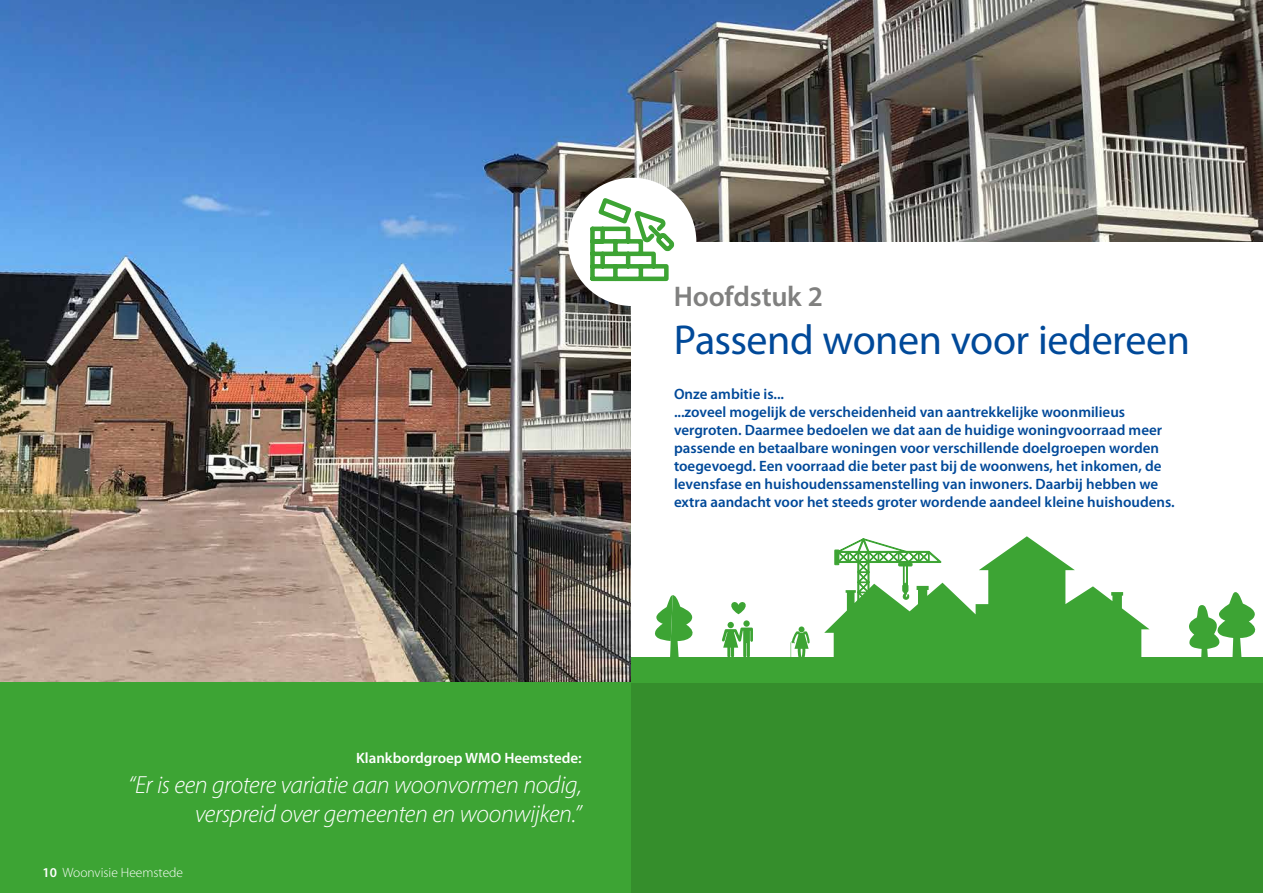
<style>
.page{position:relative;width:1263px;height:893px;background:#fff}
.page>*{position:absolute;margin:0;border:0;box-sizing:border-box;transform-origin:0 0}
.t1{font:42px "Myriad Pro";letter-spacing:-.01em;color:#004999}
.t2{font:600 28.5px "Myriad Pro";letter-spacing:-.005em;color:#80807f}
.t3{font:italic 24.9px/29.8px "Myriad Variable Concept";letter-spacing:-.015em;color:#fff;text-align:right}
.t4{font:600 15px/18px "Myriad Pro";color:#004999}
.t5{font:600 15px "Myriad Pro";color:#fff}
.t6{font:300 13.5px "Myriad Pro";color:#fff}
.s1{font-weight:600}
</style>
<div class="page">
<img style="left:0;top:0;width:1263px;height:682px">
<div style="left:631px;top:242px;width:632px;height:440px;background:#fff"></div>
<div style="left:0;top:682px;width:632px;height:211px;background:#3da434"></div>
<div style="left:631px;top:682px;width:632px;height:211px;background:#358e2c"></div>
<div style="left:568px;top:178px;width:128px;height:128px;background:#fff;border-radius:50%"></div>
<svg style="left:588px;top:194px;width:90px;height:88px"></svg>
<svg style="left:655px;top:595px;width:38px;height:62px"></svg>
<div style="left:631px;top:657px;width:632px;height:25px;background:#3da434"></div>
<svg style="left:1189px;top:592px;width:67px;height:65px"></svg>
<svg style="left:791px;top:626px;width:19px;height:31px"></svg>
<svg style="left:824px;top:536px;width:325px;height:121px"></svg>
<svg style="left:722px;top:628px;width:31px;height:29px"></svg>
<svg style="left:743px;top:620px;width:7px;height:7px"></svg>
<div style="left:727px;top:622px;width:7px;height:6px;background:#3da434;border-radius:50%"></div>
<svg style="left:731px;top:602px;width:15px;height:12px"></svg>
<h2 class="t2" style="left:674px;top:280px;width:151px">Hoofdstuk 2</h2>
<h1 class="t1" style="left:674px;top:314px;width:518px">Passend wonen voor iedereen</h1>
<p class="t4" style="left:674px;top:385px;width:502px">Onze ambitie is...<br>...zoveel mogelijk de verscheidenheid van aantrekkelijke woonmilieus vergroten. Daarmee bedoelen we dat aan de huidige woningvoorraad meer passende en betaalbare woningen voor verschillende doelgroepen worden toegevoegd. Een voorraad die beter past bij de woonwens, het inkomen, de levensfase en huishoudenssamenstelling van inwoners. Daarbij hebben we extra aandacht voor het steeds groter wordende aandeel kleine huishoudens.</p>
<p class="t5" style="left:356px;top:749px;width:227px">Klankbordgroep WMO Heemstede:</p>
<h3 class="t3" style="left:128px;top:769px;width:455px">“Er is een grotere variatie aan woonvormen nodig, verspreid over gemeenten en woonwijken.”</h3>
<p class="t6" style="left:43px;top:865px;width:142px"><span class="s1">10</span> Woonvisie Heemstede</p>
</div>
